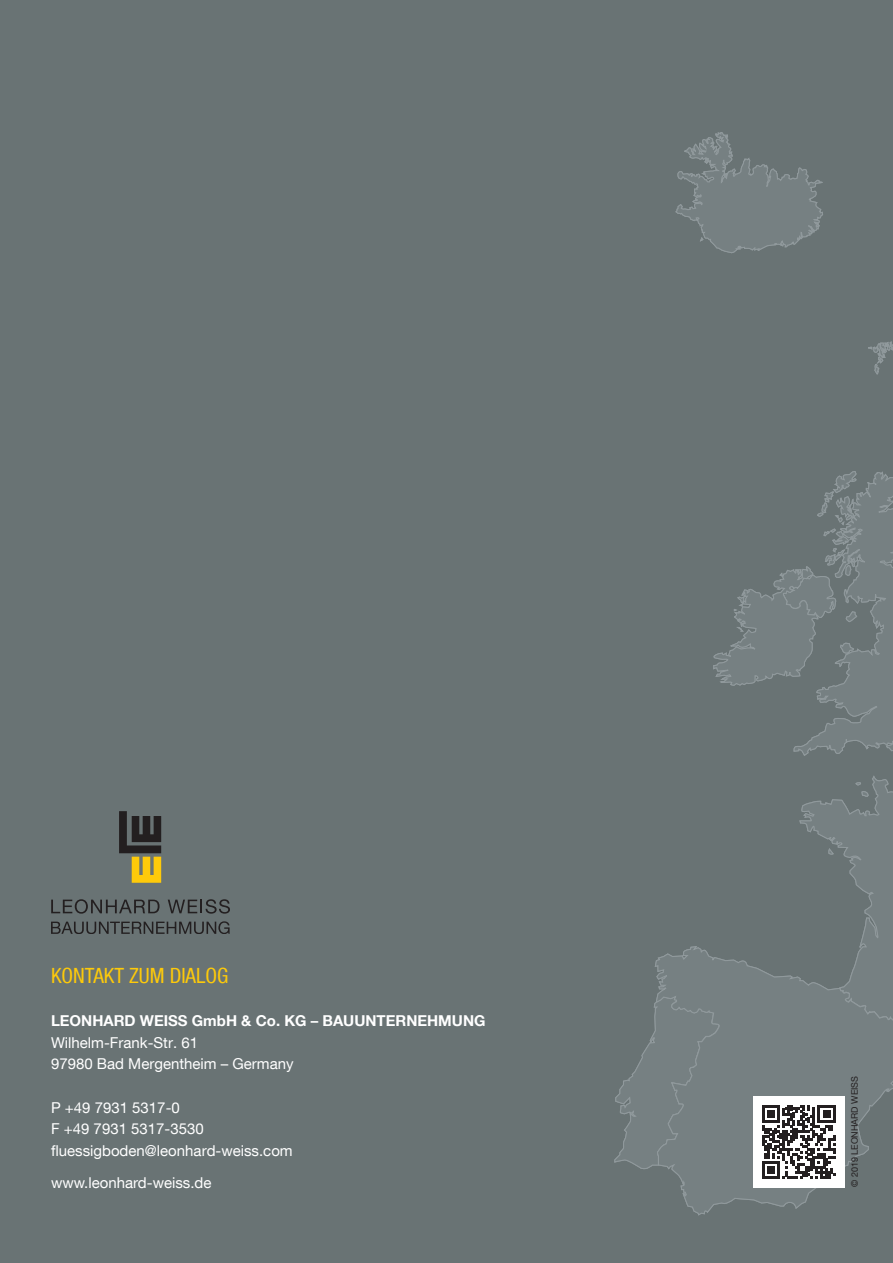
<style>
.page{position:relative;width:893px;height:1263px;background:#697374}
.page>*{position:absolute;margin:0;border:0;box-sizing:border-box;transform-origin:0 0}
.t1{font:condensed 21px "Helvetica Neue LT Com";color:#feca0a}
.t2{font:15px/21.6px "Helvetica Neue LT Com";color:#fff}
.t3{font:700 15px "Helvetica Neue LT Com";color:#fff}
.t4{font:9px "Helvetica Neue LT Com";color:#231f20}
</style>
<div class="page">
<svg style="left:674px;top:131px;width:150px;height:122px;background:#727c7d"></svg>
<svg style="left:867px;top:337px;width:26px;height:38px"></svg>
<svg style="left:654px;top:1179px;width:239px;height:37px;background:#6f797b"></svg>
<svg style="left:119px;top:811px;width:42px;height:72px;background:#6b633b"></svg>
<svg style="left:51px;top:899px;width:109px;height:15px;background:#545a5b"></svg>
<svg style="left:168px;top:899px;width:62px;height:15px"></svg>
<svg style="left:51px;top:921px;width:179px;height:13px;background:#515758"></svg>
<div style="left:753px;top:1096px;width:91px;height:91px;background:#fff"></div>
<svg style="left:614px;top:411px;width:279px;height:768px;background:#707a7b"></svg>
<h1 class="t1" style="left:51px;top:963px;width:179px">KONTAKT ZUM DIALOG</h1>
<p class="t3" style="left:51px;top:1011px;width:436px">LEONHARD WEISS GmbH &amp; Co. KG – BAUUNTERNEHMUNG</p>
<p class="t2" style="left:51px;top:1031px;width:244px">Wilhelm-Frank-Str. 61<br>97980 Bad Mergentheim – Germany</p>
<p class="t2" style="left:51px;top:1096px;width:243px">P +49 7931 5317-0<br>F +49 7931 5317-3530 fluessigboden@leonhard-weiss.com</p>
<p class="t2" style="left:51px;top:1171px;width:162px">www.leonhard-weiss.de</p>
<p class="t4" style="left:849px;top:1187px;width:113px;rotate:-90deg">© 2019 LEONHARD WEISS</p>
</div>
